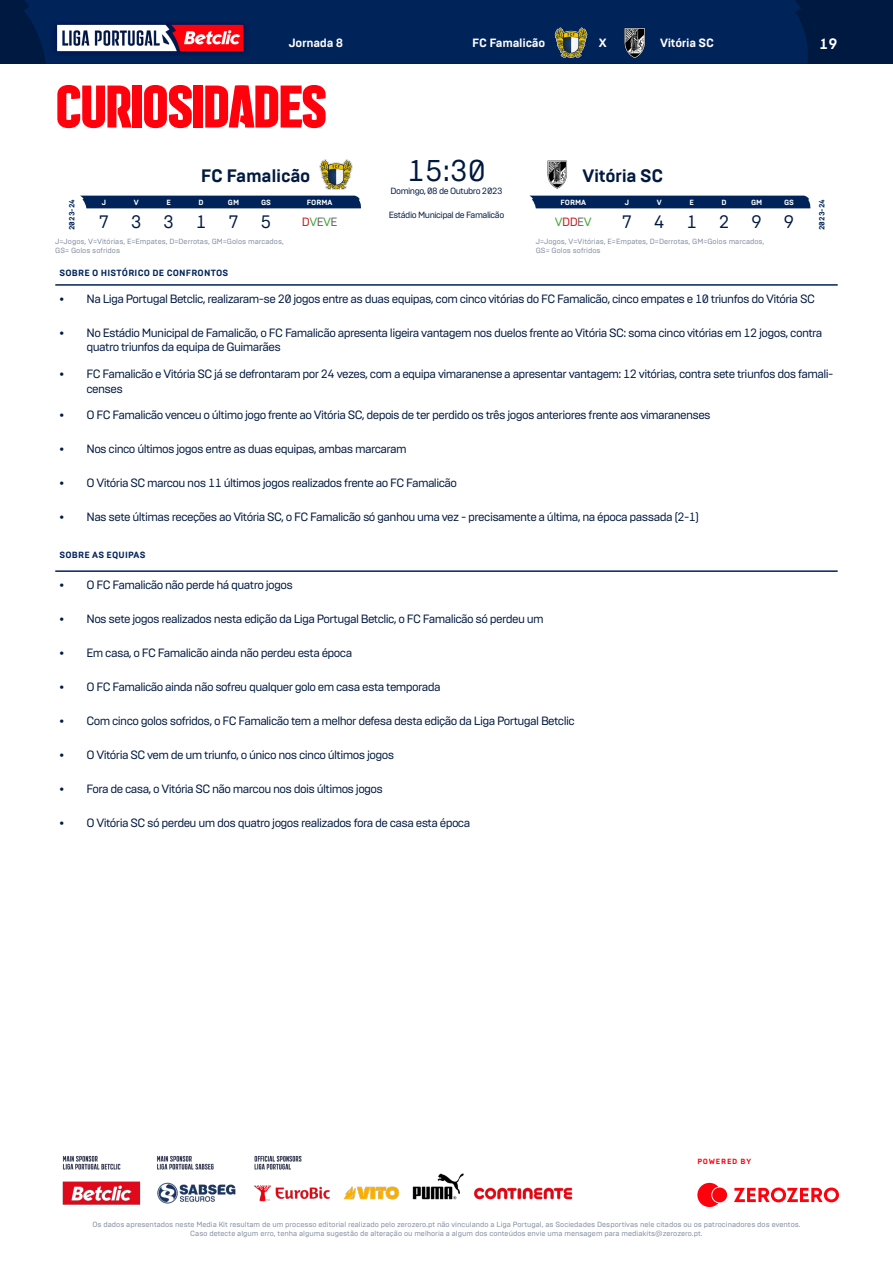
<style>
.page{position:relative;width:893px;height:1263px;background:#fff}
.page>*{position:absolute;margin:0;border:0;box-sizing:border-box;transform-origin:0 0}
.H_01_align-left{font:700 60px "Liga Portugal";letter-spacing:-.03em;color:#ff000d}
.texto_05{font:30px "Brutal Type";color:#001941}
.texto_strong_03_alig{font:700 18px "Brutal Type";letter-spacing:-.02em;color:#001941}
.texto_03{font:18px "Brutal Type";color:#001941}
.pagina_align-right{font:700 15px "Brutal Type";color:#fff}
.t1{font:12px/14.4px "Brutal Type";letter-spacing:-.05em;color:#001941}
.cabecalho_align-left{font:700 12px "Brutal Type";letter-spacing:-.02em;color:#fff}
.cabecalho_align-righ{font:700 12px "Brutal Type";letter-spacing:-.02em;color:#fff}
.texto_02{font:12px "Brutal Type";letter-spacing:-.05em;color:#3fa535}
.cabecalho{font:700 12px "Brutal Type";color:#fff}
.texto_01{font:9px "Brutal Type";letter-spacing:-.05em;color:#001941}
.label_color-02_02_al{font:700 9px "Brutal Type";letter-spacing:.02em;color:#00235a}
.legenda_01_align-lef{font:7.5px/9px "Brutal Type";color:#808ca0;text-align:center}
.label_white_01{font:700 7.5px "Brutal Type";color:#fff}
.label_color-02_01{font:700 7.5px "Brutal Type";color:#00235a}
.t2{font:700 7.5px "Brutal Type";letter-spacing:.1em;color:#ff000d}
.s1{color:#cd171a}
.s2{color:#646363}
</style>
<div class="page">
<div style="left:0;top:0;width:893px;height:64px;background:#001941"></div>
<div style="left:24px;top:0;width:784px;height:64px;background:#00235a"></div>
<img style="left:50px;top:21px;width:201px;height:34px">
<img style="left:62px;top:1155px;width:511px;height:50px">
<hr style="left:55px;top:570px;width:783px;height:2px;background:#00235a">
<hr style="left:55px;top:284px;width:783px;height:2px;background:#00235a">
<div style="left:530px;top:196px;width:281px;height:12px;background:#00235a"></div>
<div style="left:80px;top:196px;width:281px;height:12px;background:#00235a"></div>
<img style="left:319px;top:159px;width:34px;height:31px">
<img style="left:547px;top:160px;width:20px;height:29px">
<img style="left:553px;top:25px;width:35px;height:35px">
<img style="left:617px;top:25px;width:35px;height:35px">
<svg style="left:734px;top:1187px;width:105px;height:15px"></svg>
<svg style="left:697px;top:1183px;width:21px;height:24px"></svg>
<div style="left:712px;top:1187px;width:15px;height:15px;background:#ff000d;border-radius:50%"></div>
<p class="cabecalho_align-left" style="left:289px;top:36px;width:56px">Jornada 8</p>
<p class="cabecalho_align-righ" style="left:472px;top:36px;width:74px">FC Famalicão</p>
<p class="cabecalho" style="left:599px;top:36px;width:9px">X</p>
<p class="cabecalho_align-left" style="left:660px;top:36px;width:55px">Vitória SC</p>
<p class="pagina_align-right" style="left:819px;top:34px;width:20px">19</p>
<p class="H_01_align-left" style="left:55px;top:75px;width:274px">CURIOSIDADES</p>
<p class="texto_strong_03_alig" style="left:201px;top:164px;width:111px">FC Famalicão</p>
<p class="texto_05" style="left:407px;top:153px;width:80px">15:30</p>
<p class="texto_strong_03_alig" style="left:583px;top:164px;width:82px">Vitória SC</p>
<p class="texto_01" style="left:391px;top:185px;width:113px">Domingo, 08 de Outubro 2023</p>
<p class="label_color-02_01" style="left:67px;top:230px;width:33px;rotate:-90deg">2023-24</p>
<p class="label_white_01" style="left:102px;top:198px;width:6px">J</p>
<p class="label_white_01" style="left:134px;top:198px;width:6px">V</p>
<p class="label_white_01" style="left:167px;top:198px;width:6px">E</p>
<p class="label_white_01" style="left:199px;top:198px;width:7px">D</p>
<p class="label_white_01" style="left:228px;top:198px;width:13px">GM</p>
<p class="label_white_01" style="left:261px;top:198px;width:12px">GS</p>
<p class="label_white_01" style="left:307px;top:198px;width:27px">FORMA</p>
<p class="label_white_01" style="left:560px;top:198px;width:27px">FORMA</p>
<p class="label_white_01" style="left:625px;top:198px;width:6px">J</p>
<p class="label_white_01" style="left:657px;top:198px;width:6px">V</p>
<p class="label_white_01" style="left:690px;top:198px;width:6px">E</p>
<p class="label_white_01" style="left:722px;top:198px;width:7px">D</p>
<p class="label_white_01" style="left:751px;top:198px;width:13px">GM</p>
<p class="label_white_01" style="left:784px;top:198px;width:12px">GS</p>
<p class="texto_01" style="left:389px;top:210px;width:117px">Estádio Municipal de Famalicão</p>
<p class="texto_03" style="left:98px;top:211px;width:12px">7</p>
<p class="texto_03" style="left:131px;top:211px;width:12px">3</p>
<p class="texto_03" style="left:163px;top:211px;width:12px">3</p>
<p class="texto_03" style="left:196px;top:211px;width:12px">1</p>
<p class="texto_03" style="left:228px;top:211px;width:12px">7</p>
<p class="texto_03" style="left:261px;top:211px;width:12px">5</p>
<p class="texto_02" style="left:302px;top:215px;width:37px"><span class="s1">D</span>V<span class="s2">E</span>V<span class="s2">E</span></p>
<p class="texto_02" style="left:555px;top:215px;width:38px">V<span class="s1">DD</span><span class="s2">E</span>V</p>
<p class="texto_03" style="left:621px;top:211px;width:12px">7</p>
<p class="texto_03" style="left:654px;top:211px;width:12px">4</p>
<p class="texto_03" style="left:686px;top:211px;width:12px">1</p>
<p class="texto_03" style="left:719px;top:211px;width:12px">2</p>
<p class="texto_03" style="left:751px;top:211px;width:12px">9</p>
<p class="texto_03" style="left:784px;top:211px;width:12px">9</p>
<p class="legenda_01_align-lef" style="left:55px;top:237px;width:230px">J=Jogos, V=Vitórias, E=Empates, D=Derrotas, GM=Golos marcados,</p>
<p class="legenda_01_align-lef" style="left:55px;top:246px;width:66px">GS= Golos sofridos</p>
<p class="legenda_01_align-lef" style="left:536px;top:237px;width:230px">J=Jogos, V=Vitórias, E=Empates, D=Derrotas, GM=Golos marcados,</p>
<p class="legenda_01_align-lef" style="left:536px;top:246px;width:66px">GS= Golos sofridos</p>
<p class="label_color-02_01" style="left:817px;top:230px;width:33px;rotate:-90deg">2023-24</p>
<p class="label_color-02_02_al" style="left:60px;top:267px;width:170px">SOBRE O HISTÓRICO DE CONFRONTOS</p>
<p class="t1" style="left:60px;top:292px;width:757px">• Na Liga Portugal Betclic, realizaram-se 20 jogos entre as duas equipas, com cinco vitórias do FC Famalicão, cinco empates e 10 triunfos do Vitória SC</p>
<p class="t1" style="left:87px;top:326px;width:737px;text-indent:-27px">• No Estádio Municipal de Famalicão, o FC Famalicão apresenta ligeira vantagem nos duelos frente ao Vitória SC: soma cinco vitórias em 12 jogos, contra quatro triunfos da equipa de Guimarães</p>
<p class="t1" style="left:87px;top:367px;width:748px;text-indent:-27px">• FC Famalicão e Vitória SC já se defrontaram por 24 vezes, com a equipa vimaranense a apresentar vantagem: 12 vitórias, contra sete triunfos dos famali&shy;censes</p>
<p class="t1" style="left:60px;top:408px;width:653px">• O FC Famalicão venceu o último jogo frente ao Vitória SC, depois de ter perdido os três jogos anteriores frente aos vimaranenses</p>
<p class="t1" style="left:60px;top:442px;width:349px">• Nos cinco últimos jogos entre as duas equipas, ambas marcaram</p>
<p class="t1" style="left:60px;top:476px;width:399px">• O Vitória SC marcou nos 11 últimos jogos realizados frente ao FC Famalicão</p>
<p class="t1" style="left:60px;top:510px;width:641px">• Nas sete últimas receções ao Vitória SC, o FC Famalicão só ganhou uma vez - precisamente a última, na época passada (2-1)</p>
<p class="label_color-02_02_al" style="left:60px;top:549px;width:88px">SOBRE AS EQUIPAS</p>
<p class="t1" style="left:60px;top:578px;width:235px">• O FC Famalicão não perde há quatro jogos</p>
<p class="t1" style="left:60px;top:612px;width:486px">• Nos sete jogos realizados nesta edição da Liga Portugal Betclic, o FC Famalicão só perdeu um</p>
<p class="t1" style="left:60px;top:646px;width:294px">• Em casa, o FC Famalicão ainda não perdeu esta época</p>
<p class="t1" style="left:60px;top:680px;width:383px">• O FC Famalicão ainda não sofreu qualquer golo em casa esta temporada</p>
<p class="t1" style="left:60px;top:714px;width:517px">• Com cinco golos sofridos, o FC Famalicão tem a melhor defesa desta edição da Liga Portugal Betclic</p>
<p class="t1" style="left:60px;top:748px;width:336px">• O Vitória SC vem de um triunfo, o único nos cinco últimos jogos</p>
<p class="t1" style="left:60px;top:782px;width:325px">• Fora de casa, o Vitória SC não marcou nos dois últimos jogos</p>
<p class="t1" style="left:60px;top:816px;width:412px">• O Vitória SC só perdeu um dos quatro jogos realizados fora de casa esta época</p>
<p class="t2" style="left:697px;top:1157px;width:55px">POWERED BY</p>
<p class="legenda_01_align-lef" style="left:92px;top:1220px;width:710px">Os dados apresentados neste Media Kit resultam de um processo editorial realizado pelo zerozero.pt não vinculando a Liga Portugal, as Sociedades Desportivas nele citados ou os patrocinadores dos eventos.<br>Caso detecte algum erro, tenha alguma sugestão de alteração ou melhoria a algum dos conteúdos envie uma mensagem para mediakits@zerozero.pt.</p>
</div>
